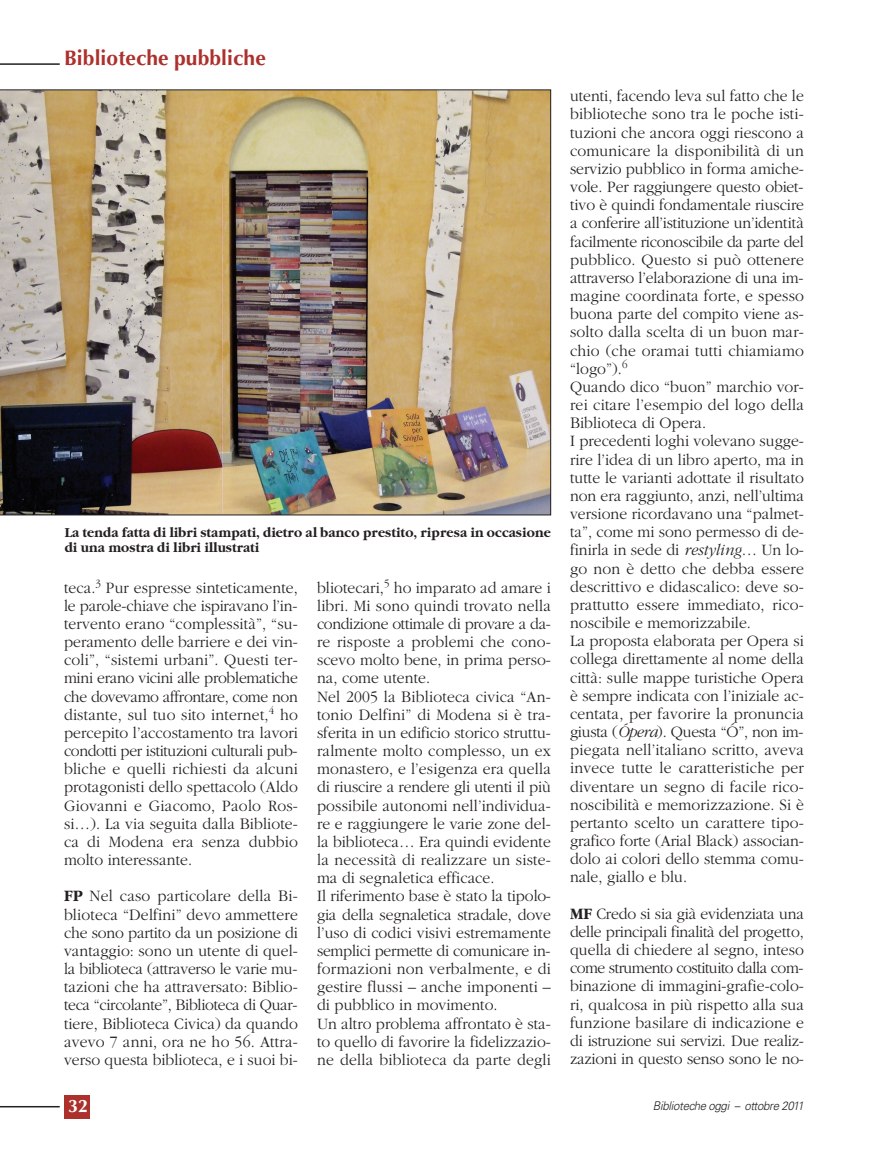
<style>
.page{position:relative;width:893px;height:1149px;background:#fff}
.page>*{position:absolute;margin:0;border:0;box-sizing:border-box;transform-origin:0 0}
.t1{font:700 21px "Optima";letter-spacing:.005em;color:#ac312d}
.t2{font:700 18px "Optima";color:#fff}
.t3{font:300 16.5px/18.1px "Garamond";letter-spacing:.005em;color:#231f20;text-align:justify;scale:.95 1}
.t4{font:700 14.25px/15.8px "Garamond";letter-spacing:.005em;color:#231f20;scale:.95 1}
.t5{font:italic 300 12px "Univers";letter-spacing:-.02em;color:#231f20;scale:.95 1}
.s1{font-weight:700}
.s2{font-style:italic}
</style>
<div class="page">
<img style="left:0;top:63px;width:552px;height:1056px">
<p class="t1" style="left:64px;top:49px;width:203px">Biblioteche pubbliche</p>
<p class="t4" style="left:65px;top:525px;width:513px">La tenda fatta di libri stampati, dietro al banco prestito, ripresa in occasione di una mostra di libri illustrati</p>
<p class="t3" style="left:64px;top:579px;width:248px">teca.<sup>3</sup> Pur espresse sinteticamente, le parole-chiave che ispiravano l’in&shy;tervento erano “complessità”, “su&shy;peramento delle barriere e dei vin&shy;coli”, “sistemi urbani”. Questi ter&shy;mini erano vicini alle problematiche che dovevamo affrontare, come non distante, sul tuo sito internet,<sup>4</sup> ho percepito l’accostamento tra lavori condotti per istituzioni culturali pub&shy;bliche e quelli richiesti da alcuni protagonisti dello spettacolo (Aldo Giovanni e Giacomo, Paolo Ros&shy;si…). La via seguita dalla Bibliote&shy;ca di Modena era senza dubbio molto interessante.</p>
<p class="t3" style="left:64px;top:888px;width:248px"><span class="s1">FP</span> Nel caso particolare della Bi&shy;blioteca “Delfini” devo ammettere che sono partito da un posizione di vantaggio: sono un utente di quel&shy;la biblioteca (attraverso le varie mu&shy;tazioni che ha attraversato: Biblio&shy;teca “circolante”, Biblioteca di Quar&shy;tiere, Biblioteca Civica) da quando avevo 7 anni, ora ne ho 56. Attra&shy;verso questa biblioteca, e i suoi bi-</p>
<p class="t2" style="left:68px;top:1097px;width:22px">32</p>
<p class="t3" style="left:317px;top:579px;width:248px;text-align:left">bliotecari,<sup>5</sup> ho imparato ad amare i libri. Mi sono quindi trovato nella condizione ottimale di provare a da&shy;re risposte a problemi che cono&shy;scevo molto bene, in prima perso&shy;na, come utente.<br>Nel 2005 la Biblioteca civica “An&shy;tonio Delfini” di Modena si è tra&shy;sferita in un edificio storico struttu&shy;ralmente molto complesso, un ex monastero, e l’esigenza era quella di riuscire a rendere gli utenti il più possibile autonomi nell’individua&shy;re e raggiungere le varie zone del&shy;la biblioteca… Era quindi evidente la necessità di realizzare un siste&shy;ma di segnaletica efficace.<br>Il riferimento base è stato la tipolo&shy;gia della segnaletica stradale, dove l’uso di codici visivi estremamente semplici permette di comunicare in&shy;formazioni non verbalmente, e di gestire flussi – anche imponenti – di pubblico in movimento.<br>Un altro problema affrontato è sta&shy;to quello di favorire la fidelizzazio&shy;ne della biblioteca da parte degli</p>
<p class="t3" style="left:570px;top:88px;width:248px;text-align:left">utenti, facendo leva sul fatto che le biblioteche sono tra le poche isti&shy;tuzioni che ancora oggi riescono a comunicare la disponibilità di un servizio pubblico in forma amiche&shy;vole. Per raggiungere questo obiet&shy;tivo è quindi fondamentale riuscire a conferire all’istituzione un’identità facilmente riconoscibile da parte del pubblico. Questo si può ottenere attraverso l’elaborazione di una im&shy;magine coordinata forte, e spesso buona parte del compito viene as&shy;solto dalla scelta di un buon mar&shy;chio (che oramai tutti chiamiamo “logo”).<sup>6<br></sup>Quando dico “buon” marchio vor&shy;rei citare l’esempio del logo della Biblioteca di Opera.<br>I precedenti loghi volevano sugge&shy;rire l’idea di un libro aperto, ma in tutte le varianti adottate il risultato non era raggiunto, anzi, nell’ultima versione ricordavano una “palmet&shy;ta”, come mi sono permesso di de&shy;finirla in sede di <span class="s2">restyling</span>… Un lo&shy;go non è detto che debba essere descrittivo e didascalico: deve so&shy;prattutto essere immediato, rico&shy;noscibile e memorizzabile.<br>La proposta elaborata per Opera si collega direttamente al nome della città: sulle mappe turistiche Opera è sempre indicata con l’iniziale ac&shy;centata, per favorire la pronuncia giusta (<span class="s2">Ópera</span>). Questa “Ó”, non im&shy;piegata nell’italiano scritto, aveva invece tutte le caratteristiche per diventare un segno di facile rico&shy;noscibilità e memorizzazione. Si è pertanto scelto un carattere tipo&shy;grafico forte (Arial Black) associan&shy;dolo ai colori dello stemma comu&shy;nale, giallo e blu.</p>
<p class="t3" style="left:570px;top:905px;width:248px"><span class="s1">MF</span> Credo si sia già evidenziata una delle principali finalità del progetto, quella di chiedere al segno, inteso come strumento costituito dalla com&shy;binazione di immagini-grafie-colo&shy;ri, qualcosa in più rispetto alla sua funzione basilare di indicazione e di istruzione sui servizi. Due realiz&shy;zazioni in questo senso sono le no-</p>
<p class="t5" style="left:653px;top:1101px;width:160px">Biblioteche oggi – ottobre 2011</p>
</div>
